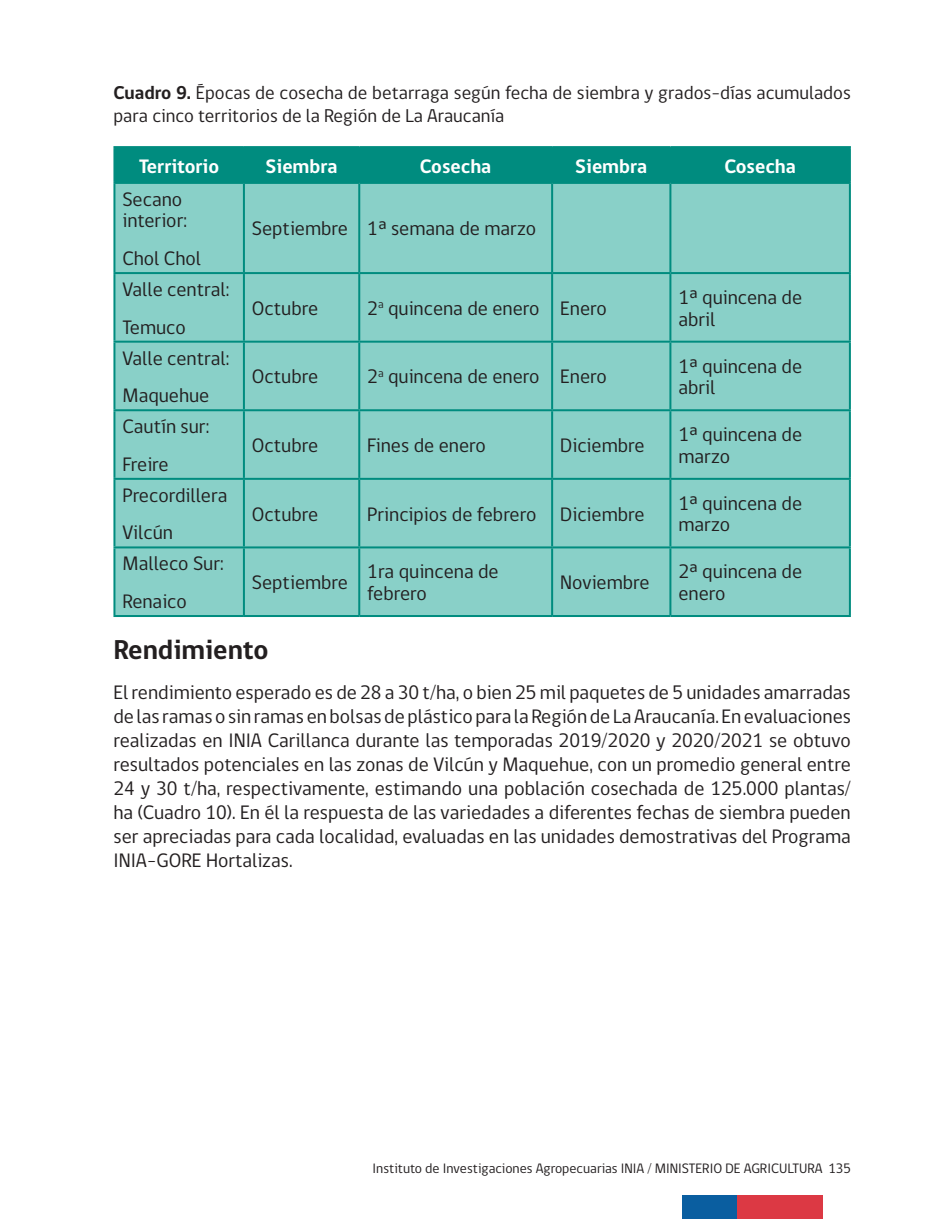
<style>
.page{position:relative;width:936px;height:1219px;background:#fff}
.page>*{position:absolute;margin:0;border:0;box-sizing:border-box;transform-origin:0 0}
.t1{font:700 28px "gob CL";color:#231f20}
.t2{font:20px/21.6px "gob CL";color:#231f20}
.t3{font:700 20px "gob CL";color:#fff}
.t4{font:19px/22.8px "gob CL";color:#231f20}
.t5{font:14px "gob CL";color:#231f20}
.s1{font-weight:700}
</style>
<div class="page">
<div style="left:682px;top:1196px;width:57px;height:23px;background:#0a5ea0"></div>
<div style="left:737px;top:1196px;width:85px;height:23px;background:#dc3944"></div>
<div style="left:115px;top:148px;width:733px;height:34px;background:#008c7f"></div>
<div style="left:115px;top:184px;width:733px;height:431px;background:#89d0c8"></div>
<hr style="left:113px;top:146px;width:131px;height:2px;background:#008c7f">
<hr style="left:113px;top:148px;width:2px;height:34px;background:#008c7f">
<hr style="left:244px;top:146px;width:115px;height:2px;background:#008c7f">
<hr style="left:243px;top:148px;width:2px;height:34px;background:#008c7f">
<hr style="left:359px;top:146px;width:193px;height:2px;background:#008c7f">
<hr style="left:358px;top:148px;width:2px;height:34px;background:#008c7f">
<hr style="left:552px;top:146px;width:118px;height:2px;background:#008c7f">
<hr style="left:551px;top:148px;width:2px;height:34px;background:#008c7f">
<hr style="left:670px;top:146px;width:180px;height:2px;background:#008c7f">
<hr style="left:669px;top:148px;width:2px;height:34px;background:#008c7f">
<hr style="left:848px;top:148px;width:2px;height:34px;background:#008c7f">
<hr style="left:113px;top:182px;width:131px;height:2px;background:#008c7f">
<hr style="left:113px;top:184px;width:2px;height:88px;background:#008c7f">
<hr style="left:244px;top:182px;width:115px;height:2px;background:#008c7f">
<hr style="left:243px;top:184px;width:2px;height:88px;background:#008c7f">
<hr style="left:359px;top:182px;width:193px;height:2px;background:#008c7f">
<hr style="left:358px;top:184px;width:2px;height:88px;background:#008c7f">
<hr style="left:552px;top:182px;width:118px;height:2px;background:#008c7f">
<hr style="left:551px;top:184px;width:2px;height:88px;background:#008c7f">
<hr style="left:670px;top:182px;width:180px;height:2px;background:#008c7f">
<hr style="left:669px;top:184px;width:2px;height:88px;background:#008c7f">
<hr style="left:848px;top:184px;width:2px;height:88px;background:#008c7f">
<hr style="left:113px;top:272px;width:131px;height:2px;background:#008c7f">
<hr style="left:113px;top:274px;width:2px;height:67px;background:#008c7f">
<hr style="left:244px;top:272px;width:115px;height:2px;background:#008c7f">
<hr style="left:243px;top:274px;width:2px;height:67px;background:#008c7f">
<hr style="left:359px;top:272px;width:193px;height:2px;background:#008c7f">
<hr style="left:358px;top:274px;width:2px;height:67px;background:#008c7f">
<hr style="left:552px;top:272px;width:118px;height:2px;background:#008c7f">
<hr style="left:551px;top:274px;width:2px;height:67px;background:#008c7f">
<hr style="left:670px;top:272px;width:180px;height:2px;background:#008c7f">
<hr style="left:669px;top:274px;width:2px;height:67px;background:#008c7f">
<hr style="left:848px;top:274px;width:2px;height:67px;background:#008c7f">
<hr style="left:113px;top:341px;width:131px;height:2px;background:#008c7f">
<hr style="left:113px;top:343px;width:2px;height:66px;background:#008c7f">
<hr style="left:244px;top:341px;width:115px;height:2px;background:#008c7f">
<hr style="left:243px;top:343px;width:2px;height:66px;background:#008c7f">
<hr style="left:359px;top:341px;width:193px;height:2px;background:#008c7f">
<hr style="left:358px;top:343px;width:2px;height:66px;background:#008c7f">
<hr style="left:552px;top:341px;width:118px;height:2px;background:#008c7f">
<hr style="left:551px;top:343px;width:2px;height:66px;background:#008c7f">
<hr style="left:670px;top:341px;width:180px;height:2px;background:#008c7f">
<hr style="left:669px;top:343px;width:2px;height:66px;background:#008c7f">
<hr style="left:848px;top:343px;width:2px;height:66px;background:#008c7f">
<hr style="left:113px;top:409px;width:131px;height:2px;background:#008c7f">
<hr style="left:113px;top:411px;width:2px;height:67px;background:#008c7f">
<hr style="left:244px;top:409px;width:115px;height:2px;background:#008c7f">
<hr style="left:243px;top:411px;width:2px;height:67px;background:#008c7f">
<hr style="left:359px;top:409px;width:193px;height:2px;background:#008c7f">
<hr style="left:358px;top:411px;width:2px;height:67px;background:#008c7f">
<hr style="left:552px;top:409px;width:118px;height:2px;background:#008c7f">
<hr style="left:551px;top:411px;width:2px;height:67px;background:#008c7f">
<hr style="left:670px;top:409px;width:180px;height:2px;background:#008c7f">
<hr style="left:669px;top:411px;width:2px;height:67px;background:#008c7f">
<hr style="left:848px;top:411px;width:2px;height:67px;background:#008c7f">
<hr style="left:113px;top:478px;width:131px;height:2px;background:#008c7f">
<hr style="left:113px;top:480px;width:2px;height:66px;background:#008c7f">
<hr style="left:244px;top:478px;width:115px;height:2px;background:#008c7f">
<hr style="left:243px;top:480px;width:2px;height:66px;background:#008c7f">
<hr style="left:359px;top:478px;width:193px;height:2px;background:#008c7f">
<hr style="left:358px;top:480px;width:2px;height:66px;background:#008c7f">
<hr style="left:552px;top:478px;width:118px;height:2px;background:#008c7f">
<hr style="left:551px;top:480px;width:2px;height:66px;background:#008c7f">
<hr style="left:670px;top:478px;width:180px;height:2px;background:#008c7f">
<hr style="left:669px;top:480px;width:2px;height:66px;background:#008c7f">
<hr style="left:848px;top:480px;width:2px;height:66px;background:#008c7f">
<hr style="left:113px;top:546px;width:131px;height:2px;background:#008c7f">
<hr style="left:113px;top:548px;width:2px;height:67px;background:#008c7f">
<hr style="left:244px;top:546px;width:115px;height:2px;background:#008c7f">
<hr style="left:243px;top:548px;width:2px;height:67px;background:#008c7f">
<hr style="left:359px;top:546px;width:193px;height:2px;background:#008c7f">
<hr style="left:358px;top:548px;width:2px;height:67px;background:#008c7f">
<hr style="left:552px;top:546px;width:118px;height:2px;background:#008c7f">
<hr style="left:551px;top:548px;width:2px;height:67px;background:#008c7f">
<hr style="left:670px;top:546px;width:180px;height:2px;background:#008c7f">
<hr style="left:669px;top:548px;width:2px;height:67px;background:#008c7f">
<hr style="left:848px;top:548px;width:2px;height:67px;background:#008c7f">
<hr style="left:113px;top:615px;width:131px;height:2px;background:#008c7f">
<hr style="left:244px;top:615px;width:115px;height:2px;background:#008c7f">
<hr style="left:359px;top:615px;width:193px;height:2px;background:#008c7f">
<hr style="left:552px;top:615px;width:118px;height:2px;background:#008c7f">
<hr style="left:670px;top:615px;width:180px;height:2px;background:#008c7f">
<p class="t4" style="left:113px;top:82px;width:739px"><span class="s1">Cuadro 9.</span> Épocas de cosecha de betarraga según fecha de siembra y grados-días acumulados para cinco territorios de la Región de La Araucanía</p>
<p class="t3" style="left:139px;top:152px;width:82px">Territorio</p>
<p class="t3" style="left:266px;top:152px;width:73px">Siembra</p>
<p class="t3" style="left:420px;top:152px;width:73px">Cosecha</p>
<p class="t3" style="left:575px;top:152px;width:73px">Siembra</p>
<p class="t3" style="left:724px;top:152px;width:73px">Cosecha</p>
<p class="t2" style="left:122px;top:189px;width:66px">Secano interior:</p>
<p class="t2" style="left:122px;top:248px;width:80px">Chol Chol</p>
<p class="t2" style="left:252px;top:218px;width:286px">Septiembre 1ª semana de marzo</p>
<p class="t2" style="left:122px;top:271px;width:108px;line-height:37.6px">Valle central:<br>Temuco</p>
<p class="t2" style="left:122px;top:340px;width:108px;line-height:37.6px">Valle central:<br>Maquehue</p>
<p class="t2" style="left:122px;top:408px;width:88px;line-height:37.6px">Cautín sur:<br>Freire</p>
<p class="t2" style="left:122px;top:477px;width:106px;line-height:37.6px">Precordillera<br>Vilcún</p>
<p class="t2" style="left:252px;top:298px;width:68px">Octubre</p>
<p class="t2" style="left:367px;top:298px;width:241px">2<sup>a</sup> quincena de enero Enero</p>
<p class="t2" style="left:678px;top:287px;width:125px">1ª quincena de abril</p>
<p class="t2" style="left:252px;top:366px;width:68px">Octubre</p>
<p class="t2" style="left:367px;top:366px;width:241px">2<sup>a</sup> quincena de enero Enero</p>
<p class="t2" style="left:678px;top:356px;width:125px">1ª quincena de abril</p>
<p class="t2" style="left:252px;top:435px;width:68px">Octubre</p>
<p class="t2" style="left:367px;top:435px;width:120px">Fines de enero</p>
<p class="t2" style="left:560px;top:435px;width:86px">Diciembre</p>
<p class="t2" style="left:678px;top:424px;width:125px">1ª quincena de marzo</p>
<p class="t2" style="left:252px;top:504px;width:68px">Octubre</p>
<p class="t2" style="left:367px;top:504px;width:279px">Principios de febrero Diciembre</p>
<p class="t2" style="left:678px;top:493px;width:125px">1ª quincena de marzo</p>
<p class="t2" style="left:122px;top:545px;width:103px;line-height:37.6px">Malleco Sur:<br>Renaico</p>
<p class="t2" style="left:252px;top:572px;width:98px">Septiembre</p>
<p class="t2" style="left:367px;top:561px;width:133px">1ra quincena de febrero</p>
<p class="t2" style="left:560px;top:572px;width:91px">Noviembre</p>
<p class="t2" style="left:678px;top:561px;width:125px">2ª quincena de enero</p>
<h1 class="t1" style="left:113px;top:630px;width:156px">Rendimiento</h1>
<p class="t2" style="left:113px;top:680px;width:739px;line-height:24px;text-align:justify">El rendimiento esperado es de 28 a 30 t/ha, o bien 25 mil paquetes de 5 unidades amarradas de las ramas o sin ramas en bolsas de plástico para la Región de La Araucanía. En evaluaciones realizadas en INIA Carillanca durante las temporadas 2019/2020 y 2020/2021 se obtuvo resultados potenciales en las zonas de Vilcún y Maquehue, con un promedio general entre 24 y 30 t/ha, respectivamente, estimando una población cosechada de 125.000 plantas/ ha (Cuadro 10). En él la respuesta de las variedades a diferentes fechas de siembra pueden ser apreciadas para cada localidad, evaluadas en las unidades demostrativas del Programa INIA-GORE Hortalizas.</p>
<p class="t5" style="left:372px;top:1158px;width:480px">Instituto de Investigaciones Agropecuarias INIA / MINISTERIO DE AGRICULTURA 135</p>
</div>
